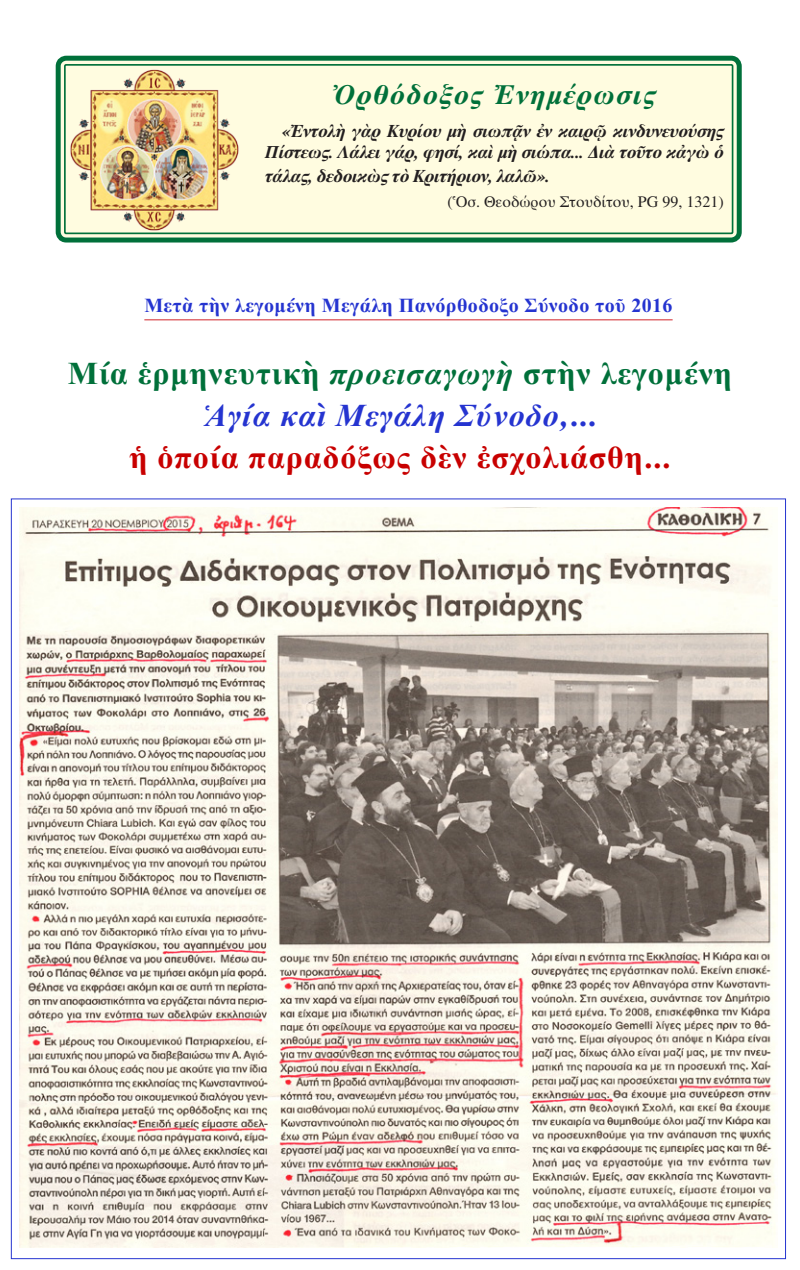
<style>
.page{position:relative;width:800px;height:1270px;background:#fff}
.page>*{position:absolute;margin:0;border:0;box-sizing:border-box;transform-origin:0 0}
.t1{font:32px "CTOS New Times Bold Test 1";letter-spacing:.03em;color:#00703a}
.t2{font:32px "CTOS New Times Bold Test 1";letter-spacing:.03em;color:#c80000}
.t3{font:32px "CTOS New Times Bold Italic Test 1";letter-spacing:.03em;color:#2534d0}
.t4{font:italic 700 28px "CTOS Times Pro";letter-spacing:.05em;color:#00703a}
.t5{font:20px "CTOS New Times Bold Test 1";letter-spacing:.02em;color:#2534d0}
.t6{font:italic 700 18px/21.6px "CTOS Times Pro";letter-spacing:-.02em;color:#231f20;text-align:right}
.t7{font:16px "CTOS Times Pro";color:#231f20}
.s1{font-family:"CTOS New Times Bold Italic Test 1"}
.s2{font-family:"CTOS New Times Bold Test 1"}
</style>
<div class="page">
<hr style="left:144px;top:319px;width:529px;height:1px;background:#d1232a">
<div style="left:61px;top:61px;width:676px;height:177px;background:#fffce0;border-radius:6px"></div>
<div style="left:56px;top:56px;width:686px;height:187px;border:5px solid #00703a;border-radius:8px"></div>
<div style="left:64px;top:64px;width:669px;height:170px;border:2px solid #00703a;border-radius:2px"></div>
<img style="left:70px;top:69px;width:169px;height:162px">
<img style="left:20px;top:508px;width:758px;height:739px">
<p class="t4" style="left:333px;top:78px;width:324px">Ὀρθόδοξος Ἐνημέρωσις</p>
<p class="t6" style="left:265px;top:120px;width:460px">«Ἐντολὴ γὰρ Κυρίου μὴ σιωπᾷν ἐν καιρῷ κινδυνευούσης<br>Πίστεως. Λάλει γάρ, φησί, καὶ μὴ σιώπα... Διὰ τοῦτο κἀγὼ ὁ</p>
<p class="t6" style="left:265px;top:165px;width:286px">τάλας, δεδοικὼς τὸ Κριτήριον, λαλῶ».</p>
<p class="t7" style="left:447px;top:193px;width:278px">(Ὁσ. Θεοδώρου Στουδίτου, PG 99, 1321)</p>
<p class="t5" style="left:144px;top:294px;width:530px">Μετὰ τὴν λεγομένη Μεγάλη Πανόρθοδοξο Σύνοδο τοῦ 2016</p>
<p class="t1" style="left:68px;top:355px;width:666px">Μία ἑρμηνευτικὴ <span class="s1">προεισαγωγὴ</span> στὴν λεγομένη</p>
<p class="t3" style="left:204px;top:398px;width:394px">Ἁγία καὶ Μεγάλη Σύνοδο,<span class="s2">...</span></p>
<p class="t2" style="left:129px;top:439px;width:543px">ἡ ὁποία παραδόξως δὲν ἐσχολιάσθη...</p>
</div>
